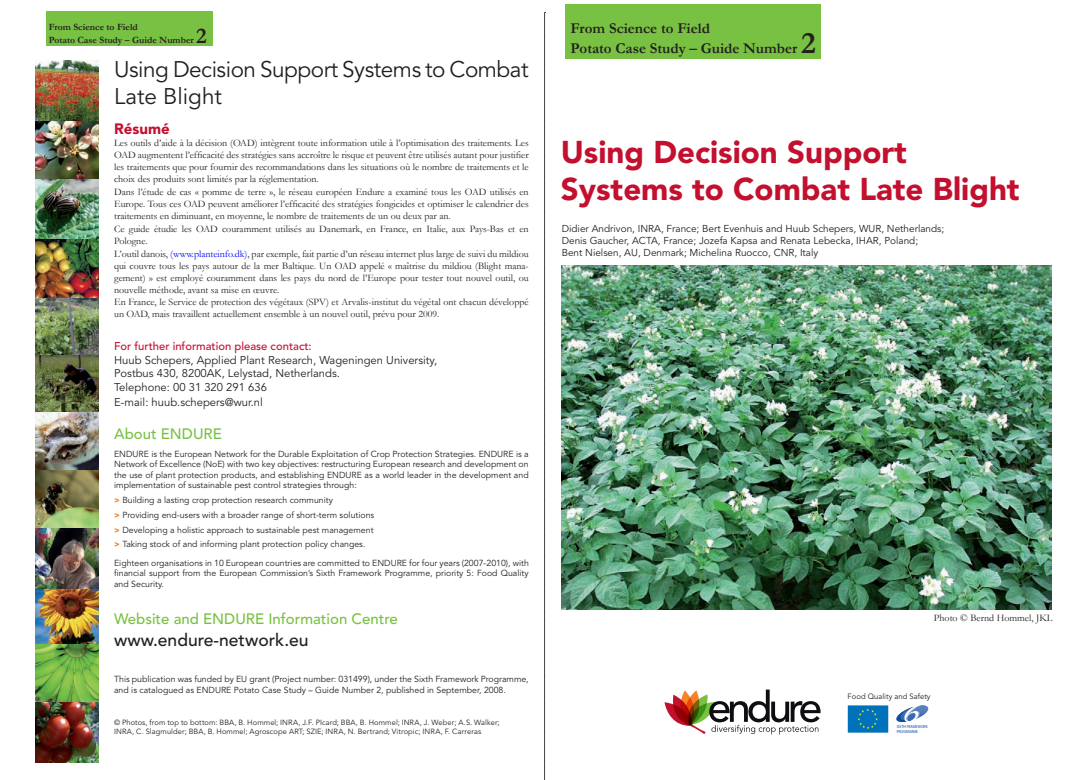
<style>
.page{position:relative;width:1088px;height:780px;background:#fff}
.page>*{position:absolute;margin:0;border:0;box-sizing:border-box;transform-origin:0 0}
.t1{font:900 31.25px/37.5px "Avenir";color:#c3102f}
.t2{font:22.5px/27px "Avenir";letter-spacing:-.02em;color:#231f20}
.t3{font:700 22.5px "Garamond";color:#231f20}
.t4{font:500 17.5px "Avenir";color:#231f20}
.t5{font:700 15px/20px "Garamond";color:#231f20}
.t6{font:500 15px "Avenir";color:#79c142}
.t7{font:900 15px "Avenir";color:#c3102f}
.t8{font:11.25px/14px "Avenir";color:#231f20}
.t9{font:500 11.25px "Avenir";color:#c3102f}
.t10{font:10px/12.2px "Garamond";color:#231f20}
.t11{font:10px/12px "Avenir";color:#231f20}
.t12{font:700 9.62px/12.8px "Garamond";color:#231f20}
.t13{font:8.75px/10.5px "Avenir";color:#231f20;text-align:justify}
.t14{font:7.62px "Avenir";color:#231f20}
.t15{font:7.5px/9px "Avenir";letter-spacing:.015em;color:#231f20}
.t16{font:4.25px/5.1px "Myriad";color:#0d4da1;scale:.87 1}
.s1{color:#00f}
.s2{font-weight:900;color:#f58427}
.s3{font-size:31.25px}
</style>
<div class="page">
<svg style="left:544px;top:12px;width:2px;height:768px"></svg>
<img style="left:35px;top:354px;width:63px;height:116px">
<img style="left:35px;top:297px;width:63px;height:57px">
<img style="left:35px;top:470px;width:63px;height:116px">
<img style="left:35px;top:586px;width:63px;height:58px">
<img style="left:35px;top:644px;width:63px;height:58px">
<img style="left:35px;top:702px;width:63px;height:60px">
<img style="left:35px;top:239px;width:63px;height:58px">
<img style="left:35px;top:60px;width:63px;height:179px">
<svg style="left:664px;top:689px;width:156px;height:45px"></svg>
<svg style="left:896px;top:705px;width:33px;height:17px"></svg>
<div style="left:848px;top:705px;width:40px;height:27px;background:#0072bc"></div>
<svg style="left:857px;top:708px;width:21px;height:21px"></svg>
<img style="left:562px;top:266px;width:490px;height:343px">
<div style="left:565px;top:4px;width:255px;height:54px;background:#79c142"></div>
<div style="left:46px;top:11px;width:167px;height:35px;background:#79c142"></div>
<p class="t12" style="left:49px;top:20px;width:147px">From Science to Field<br>Potato Case Study – Guide Number</p>
<h2 class="t3" style="left:196px;top:22px;width:12px">2</h2>
<h2 class="t2" style="left:114px;top:57px;width:416px">Using Decision Support Systems to Combat<br>Late Blight</h2>
<h3 class="t7" style="left:114px;top:119px;width:57px">Résumé</h3>
<p class="t10" style="left:114px;top:137px;width:416px">Les outils d’aide à la décision (OAD) intègrent toute information utile à l’optimisation des traitements. Les OAD augmentent l’efficacité des stratégies sans accroître le risque et peuvent être utilisés autant pour justifier les traitements que pour fournir des recommandations dans les situations où le nombre de traitements et le choix des produits sont limités par la réglementation.<br>Dans l’étude de cas « pomme de terre », le réseau européen Endure a examiné tous les OAD utilisés en Europe. Tous ces OAD peuvent améliorer l’efficacité des stratégies fongicides et optimiser le calendrier des traitements en diminuant, en moyenne, le nombre de traitements de un ou deux par an.<br>Ce guide étudie les OAD couramment utilisés au Danemark, en France, en Italie, aux Pays-Bas et en Pologne.<br>L’outil danois, <span class="s1">(www.planteinfo.dk)</span>, par exemple, fait partie d’un réseau internet plus large de suivi du mildiou qui couvre tous les pays autour de la mer Baltique. Un OAD appelé « maîtrise du mildiou (Blight mana&shy;gement) » est employé couramment dans les pays du nord de l’Europe pour tester tout nouvel outil, ou nouvelle méthode, avant sa mise en œuvre.<br>En France, le Service de protection des végétaux (SPV) et Arvalis-institut du végétal ont chacun développé un OAD, mais travaillent actuellement ensemble à un nouvel outil, prévu pour 2009.</p>
<p class="t9" style="left:114px;top:339px;width:199px">For further information please contact:</p>
<p class="t8" style="left:114px;top:353px;width:324px">Huub Schepers, Applied Plant Research, Wageningen University, Postbus 430, 8200AK, Lelystad, Netherlands.<br>Telephone: 00 31 320 291 636<br>E-mail: huub.schepers@wur.nl</p>
<h3 class="t6" style="left:114px;top:424px;width:109px">About ENDURE</h3>
<p class="t13" style="left:114px;top:449px;width:416px">ENDURE is the European Network for the Durable Exploitation of Crop Protection Strategies. ENDURE is a Network of Excellence (NoE) with two key objectives: restructuring European research and development on the use of plant protection products, and establishing ENDURE as a world leader in the development and implementation of sustainable pest control strategies through:</p>
<p class="t13" style="left:114px;top:493px;width:262px;line-height:14.8px;text-align:left"><span class="s2">&gt;</span> Building a lasting crop protection research community<br><span class="s2">&gt;</span> Providing end-users with a broader range of short-term solutions <span class="s2">&gt;</span> Developing a holistic approach to sustainable pest management <span class="s2">&gt;</span> Taking stock of and informing plant protection policy changes.</p>
<p class="t13" style="left:114px;top:557px;width:416px">Eighteen organisations in 10 European countries are committed to ENDURE for four years (2007-2010), with financial support from the European Commission’s Sixth Framework Programme, priority 5: Food Quality and Security.</p>
<h3 class="t6" style="left:114px;top:610px;width:285px">Website and ENDURE Information Centre</h3>
<h3 class="t4" style="left:114px;top:629px;width:196px">www.endure-network.eu</h3>
<p class="t13" style="left:114px;top:674px;width:416px">This publication was funded by EU grant (Project number: 031499), under the Sixth Framework Programme, and is catalogued as ENDURE Potato Case Study – Guide Number 2, published in September, 2008.</p>
<p class="t15" style="left:114px;top:718px;width:387px">© Photos, from top to bottom: BBA, B. Hommel; INRA, J.F. PIcard; BBA, B. Hommel; INRA, J. Weber; A.S. Walker;<br>INRA, C. Slagmulder; BBA, B. Hommel; Agroscope ART; SZIE; INRA, N. Bertrand; Vitropic; INRA, F. Carreras</p>
<h3 class="t5" style="left:570px;top:18px;width:247px">From Science to Field<br>Potato Case Study – Guide Number <span class="s3">2</span></h3>
<h1 class="t1" style="left:561px;top:133px;width:460px">Using Decision Support<br>Systems to Combat Late Blight</h1>
<p class="t11" style="left:562px;top:222px;width:384px">Didier Andrivon, INRA, France; Bert Evenhuis and Huub Schepers, WUR, Netherlands;<br>Denis Gaucher, ACTA, France; Jozefa Kapsa and Renata Lebecka, IHAR, Poland;<br>Bent Nielsen, AU, Denmark; Michelina Ruocco, CNR, Italy</p>
<p class="t10" style="left:934px;top:611px;width:120px">Photo © Bernd Hommel, JKL</p>
<p class="t14" style="left:848px;top:692px;width:84px">Food Quality and Safety</p>
<p class="t16" style="left:897px;top:724px;width:37px">SIXTH FRAMEWORK<br>PROGRAMME</p>
</div>
